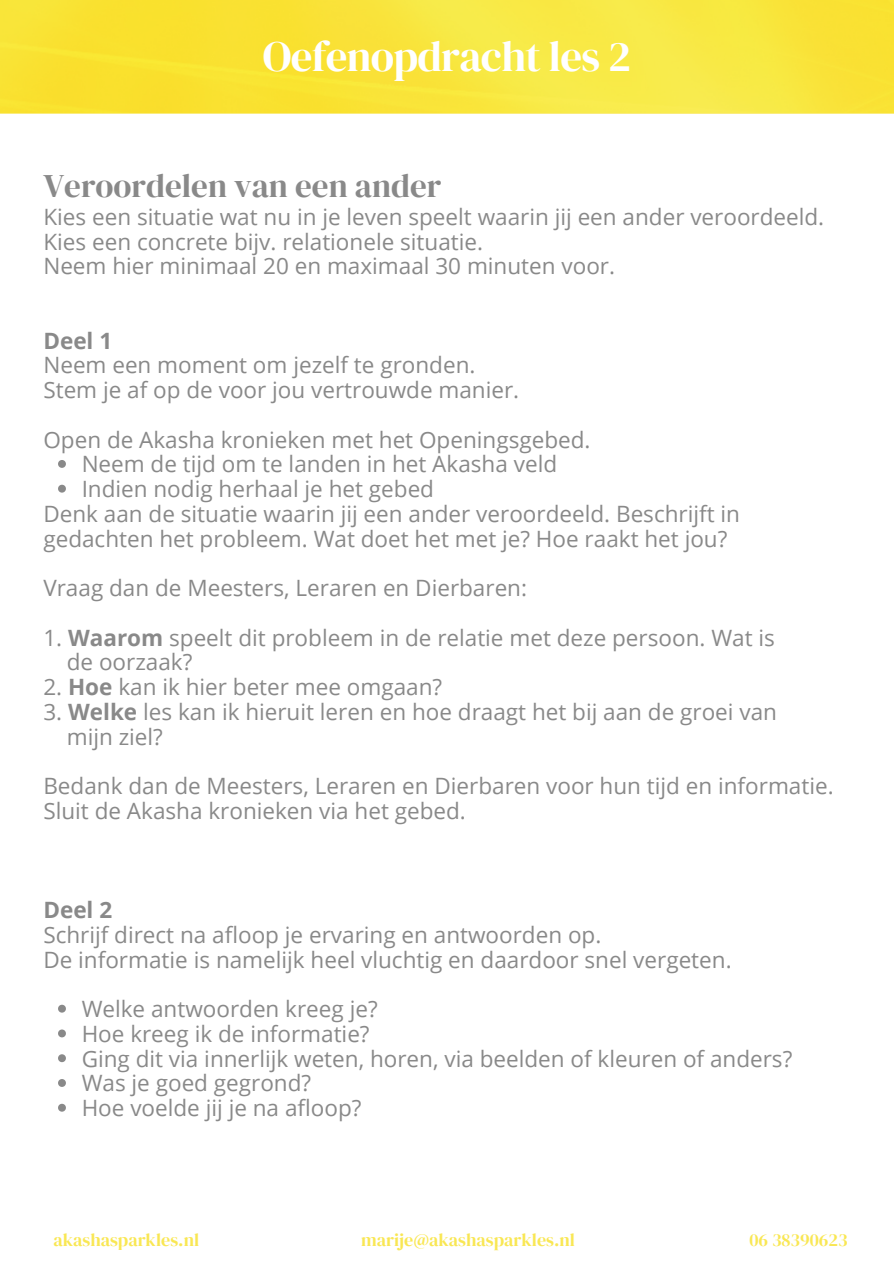
<style>
.page{position:relative;width:894px;height:1264px;background:#fff}
.page>*{position:absolute;margin:0;border:0;box-sizing:border-box;transform-origin:0 0}
.t1{font:42.75px "DM Serif Display";letter-spacing:-.015em;color:#fff}
.t2{font:33px "DM Serif Display";color:#898989}
.t3{font:22.5px/24.8px "Open Sans";color:#898989}
.t4{font:18px "DM Serif Display";color:#f8e338}
.s1{font-weight:700}
</style>
<div class="page">
<svg style="left:0;top:0;width:893px;height:113px;fill:#f9e438"></svg>
<svg style="left:58px;top:460px;width:8px;height:8px"></svg>
<svg style="left:58px;top:485px;width:8px;height:7px"></svg>
<svg style="left:58px;top:1004px;width:8px;height:8px"></svg>
<svg style="left:58px;top:1029px;width:8px;height:8px"></svg>
<svg style="left:58px;top:1054px;width:8px;height:8px"></svg>
<svg style="left:58px;top:1079px;width:8px;height:7px"></svg>
<svg style="left:58px;top:1103px;width:8px;height:8px"></svg>
<p class="t1" style="left:263px;top:27px;width:369px">Oefenopdracht les 2</p>
<h1 class="t2" style="left:43px;top:162px;width:399px">Veroordelen van een ander</h1>
<h1 class="t3" style="left:43px;top:204px;width:782px">Kies een situatie wat nu in je leven speelt waarin jij een ander veroordeeld.<br>Kies een concrete bijv. relationele situatie.<br>Neem hier minimaal 20 en maximaal 30 minuten voor.</h1>
<h2 class="t3" style="left:43px;top:327px;width:477px"><span class="s1">Deel 1<br></span>Neem een moment om jezelf te gronden.<br>Stem je af op de voor jou vertrouwde manier.</h2>
<h2 class="t3" style="left:43px;top:426px;width:548px">Open de Akasha kronieken met het Openingsgebed.</h2>
<h2 class="t3" style="left:82px;top:451px;width:477px">Neem de tijd om te landen in het Akasha veld</h2>
<h2 class="t3" style="left:82px;top:476px;width:354px">Indien nodig herhaal je het gebed</h2>
<h2 class="t3" style="left:43px;top:501px;width:698px">Denk aan de situatie waarin jij een ander veroordeeld. Beschrijft in</h2>
<h2 class="t3" style="left:43px;top:525px;width:685px">gedachten het probleem. Wat doet het met je? Hoe raakt het jou?</h2>
<h2 class="t3" style="left:43px;top:575px;width:485px">Vraag dan de Meesters, Leraren en Dierbaren:</h2>
<h2 class="t3" style="left:43px;top:624px;width:732px">1. <span class="s1">Waarom</span> speelt dit probleem in de relatie met deze persoon. Wat is</h2>
<h2 class="t3" style="left:67px;top:649px;width:127px">de oorzaak?</h2>
<h2 class="t3" style="left:43px;top:674px;width:400px">2. <span class="s1">Hoe</span> kan ik hier beter mee omgaan?</h2>
<h2 class="t3" style="left:43px;top:699px;width:735px">3. <span class="s1">Welke</span> les kan ik hieruit leren en hoe draagt het bij aan de groei van</h2>
<h2 class="t3" style="left:67px;top:723px;width:98px">mijn ziel?</h2>
<h2 class="t3" style="left:43px;top:773px;width:791px">Bedank dan de Meesters, Leraren en Dierbaren voor hun tijd en informatie.<br>Sluit de Akasha kronieken via het gebed.</h2>
<h2 class="t3" style="left:43px;top:897px;width:689px"><span class="s1">Deel 2<br></span>Schrijf direct na afloop je ervaring en antwoorden op.<br>De informatie is namelijk heel vluchtig en daardoor snel vergeten.</h2>
<h2 class="t3" style="left:82px;top:996px;width:297px">Welke antwoorden kreeg je?</h2>
<h2 class="t3" style="left:82px;top:1020px;width:289px">Hoe kreeg ik de informatie?</h2>
<h2 class="t3" style="left:82px;top:1045px;width:712px">Ging dit via innerlijk weten, horen, via beelden of kleuren of anders?</h2>
<h2 class="t3" style="left:82px;top:1070px;width:231px">Was je goed gegrond?</h2>
<h2 class="t3" style="left:82px;top:1095px;width:281px">Hoe voelde jij je na afloop?</h2>
<p class="t4" style="left:53px;top:1227px;width:147px">akashasparkles.nl</p>
<p class="t4" style="left:361px;top:1227px;width:215px">marije@akashasparkles.nl</p>
<p class="t4" style="left:749px;top:1227px;width:99px">06 38390623</p>
</div>
